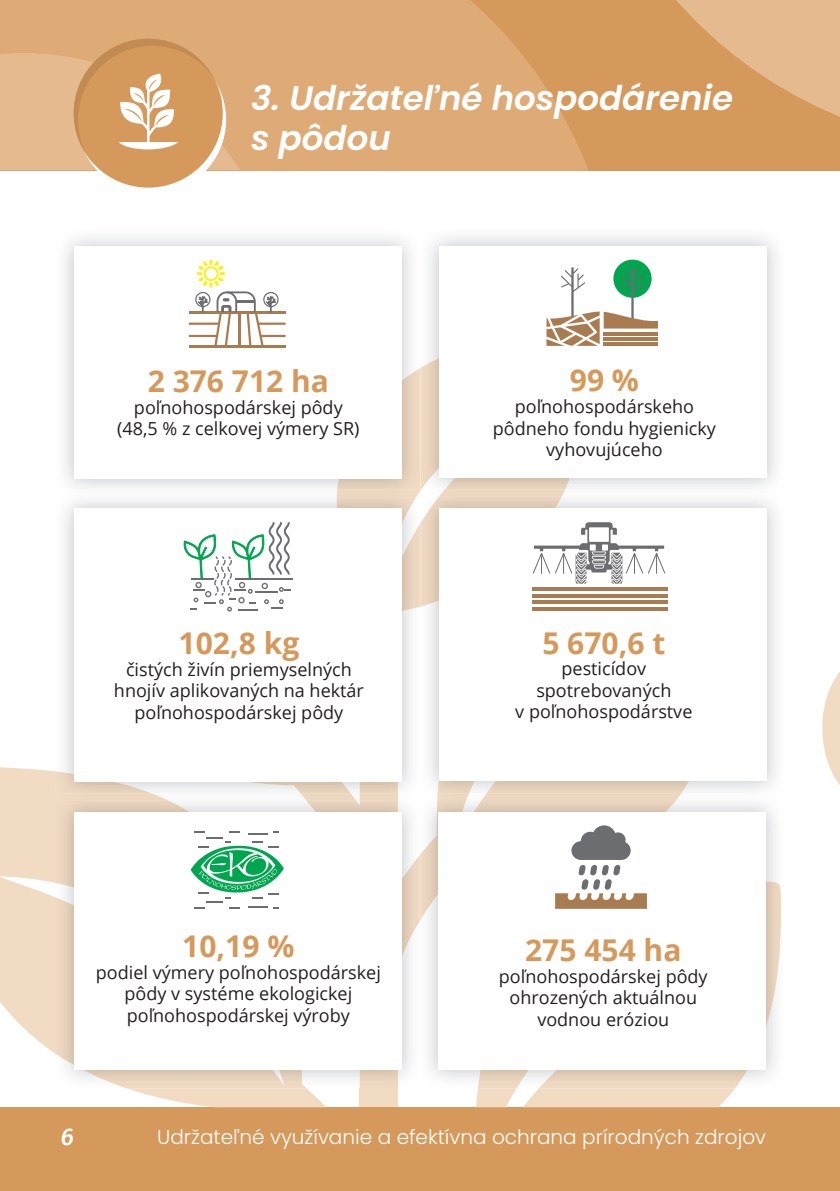
<style>
.page{position:relative;width:840px;height:1191px;background:#fff}
.page>*{position:absolute;margin:0;border:0;box-sizing:border-box;transform-origin:0 0}
.t1{font:italic 600 34px/40.8px "Poppins";color:#fff}
.t2{font:700 30px "Open Sans";color:#d6995c}
.t3{font:italic 500 24px "Fira Sans";color:#fff}
.t4{font:300 20px "Poppins";color:#fff}
.t5{font:18px/21.6px "Open Sans";color:#231f20;text-align:center}
</style>
<div class="page">
<div style="left:0;top:1107px;width:839px;height:84px;background:#d6995c"></div>
<div style="left:0;top:0;width:839px;height:170px;background:#d6995c"></div>
<svg style="left:676px;top:0;width:163px;height:117px"></svg>
<div style="left:0;top:0;width:509px;height:39px;background:#deab77"></div>
<div style="left:74px;top:39px;width:149px;height:149px;background:#d6995c;border-radius:50%"></div>
<svg style="left:0;top:39px;width:588px;height:132px"></svg>
<svg style="left:523px;top:1088px;width:211px;height:20px"></svg>
<svg style="left:476px;top:1088px;width:40px;height:20px"></svg>
<div style="left:359px;top:1088px;width:39px;height:19px;background:#f2dbc3"></div>
<svg style="left:127px;top:1088px;width:199px;height:20px"></svg>
<svg style="left:0;top:767px;width:55px;height:286px"></svg>
<img style="left:55px;top:498px;width:722px;height:590px">
<div style="left:74px;top:509px;width:327px;height:273px;background:#fff"></div>
<img style="left:420px;top:498px;width:304px;height:295px">
<img style="left:420px;top:523px;width:1px;height:83px">
<div style="left:438px;top:509px;width:328px;height:272px;background:#fff"></div>
<img style="left:421px;top:325px;width:165px;height:165px">
<img style="left:73px;top:490px;width:491px;height:8px">
<div style="left:439px;top:247px;width:327px;height:231px;background:#fff"></div>
<img style="left:336px;top:368px;width:84px;height:130px">
<img style="left:420px;top:367px;width:1px;height:123px">
<div style="left:74px;top:247px;width:327px;height:232px;background:#fff"></div>
<img style="left:398px;top:793px;width:379px;height:8px">
<img style="left:55px;top:793px;width:343px;height:8px">
<div style="left:74px;top:812px;width:327px;height:257px;background:#fff"></div>
<img style="left:418px;top:800px;width:363px;height:288px">
<img style="left:437px;top:793px;width:244px;height:7px">
<img style="left:418px;top:854px;width:2px;height:68px">
<svg style="left:418px;top:793px;width:3px;height:8px"></svg>
<div style="left:437px;top:812px;width:328px;height:257px;background:#fff"></div>
<hr style="left:189px;top:312px;width:96px;height:2px;background:#a97b50">
<hr style="left:189px;top:346px;width:96px;height:2px;background:#a97b50">
<hr style="left:189px;top:322px;width:30px;height:3px;background:#a97b50">
<hr style="left:258px;top:322px;width:27px;height:3px;background:#a97b50">
<hr style="left:189px;top:335px;width:28px;height:2px;background:#a97b50">
<hr style="left:260px;top:335px;width:25px;height:2px;background:#a97b50">
<div style="left:195px;top:292px;width:15px;height:15px;border:1px solid #6c6d70;border-radius:50%"></div>
<div style="left:263px;top:292px;width:15px;height:15px;border:1px solid #6c6d70;border-radius:50%"></div>
<svg style="left:197px;top:260px;width:78px;height:86px"></svg>
<div style="left:613px;top:260px;width:38px;height:38px;background:#00a54f;border-radius:50%"></div>
<svg style="left:546px;top:267px;width:111px;height:79px"></svg>
<hr style="left:235px;top:578px;width:57px;height:1px;background:#6c6d70">
<svg style="left:183px;top:522px;width:108px;height:89px"></svg>
<svg style="left:555px;top:825px;width:91px;height:83px"></svg>
<svg style="left:190px;top:831px;width:93px;height:78px"></svg>
<hr style="left:532px;top:587px;width:136px;height:4px;background:#a97b50">
<hr style="left:532px;top:594px;width:136px;height:4px;background:#a97b50">
<hr style="left:532px;top:600px;width:136px;height:4px;background:#a97b50">
<svg style="left:532px;top:607px;width:136px;height:3px"></svg>
<svg style="left:533px;top:522px;width:132px;height:61px"></svg>
<svg style="left:822px;top:673px;width:17px;height:111px"></svg>
<h1 class="t1" style="left:251px;top:81px;width:483px">3. Udržateľné hospodárenie s pôdou</h1>
<h2 class="t2" style="left:148px;top:360px;width:183px">2 376 712 ha</h2>
<p class="t5" style="left:117px;top:396px;width:244px">poľnohospodárskej pôdy (48,5 % z celkovej výmery SR)</p>
<h2 class="t2" style="left:178px;top:622px;width:122px">102,8 kg</h2>
<p class="t5" style="left:114px;top:658px;width:251px">čistých živín priemyselných hnojív aplikovaných na hektár poľnohospodárskej pôdy</p>
<h2 class="t2" style="left:182px;top:925px;width:114px">10,19 %</h2>
<p class="t5" style="left:96px;top:960px;width:286px">podiel výmery poľnohospodárskej pôdy v systéme ekologickej poľnohospodárskej výroby</p>
<h2 class="t2" style="left:569px;top:359px;width:71px">99 %</h2>
<p class="t5" style="left:492px;top:395px;width:224px">poľnohospodárskeho pôdneho fondu hygienicky vyhovujúceho</p>
<h2 class="t2" style="left:542px;top:621px;width:124px">5 670,6 t</h2>
<p class="t5" style="left:515px;top:657px;width:178px">pesticídov spotrebovaných<br>v poľnohospodárstve</p>
<h2 class="t2" style="left:525px;top:929px;width:158px">275 454 ha</h2>
<p class="t5" style="left:498px;top:964px;width:210px">poľnohospodárskej pôdy ohrozených aktuálnou vodnou eróziou</p>
<h3 class="t3" style="left:61px;top:1123px;width:15px">6</h3>
<p class="t4" style="left:157px;top:1125px;width:610px">Udržateľné využívanie a efektívna ochrana prírodných zdrojov</p>
</div>
